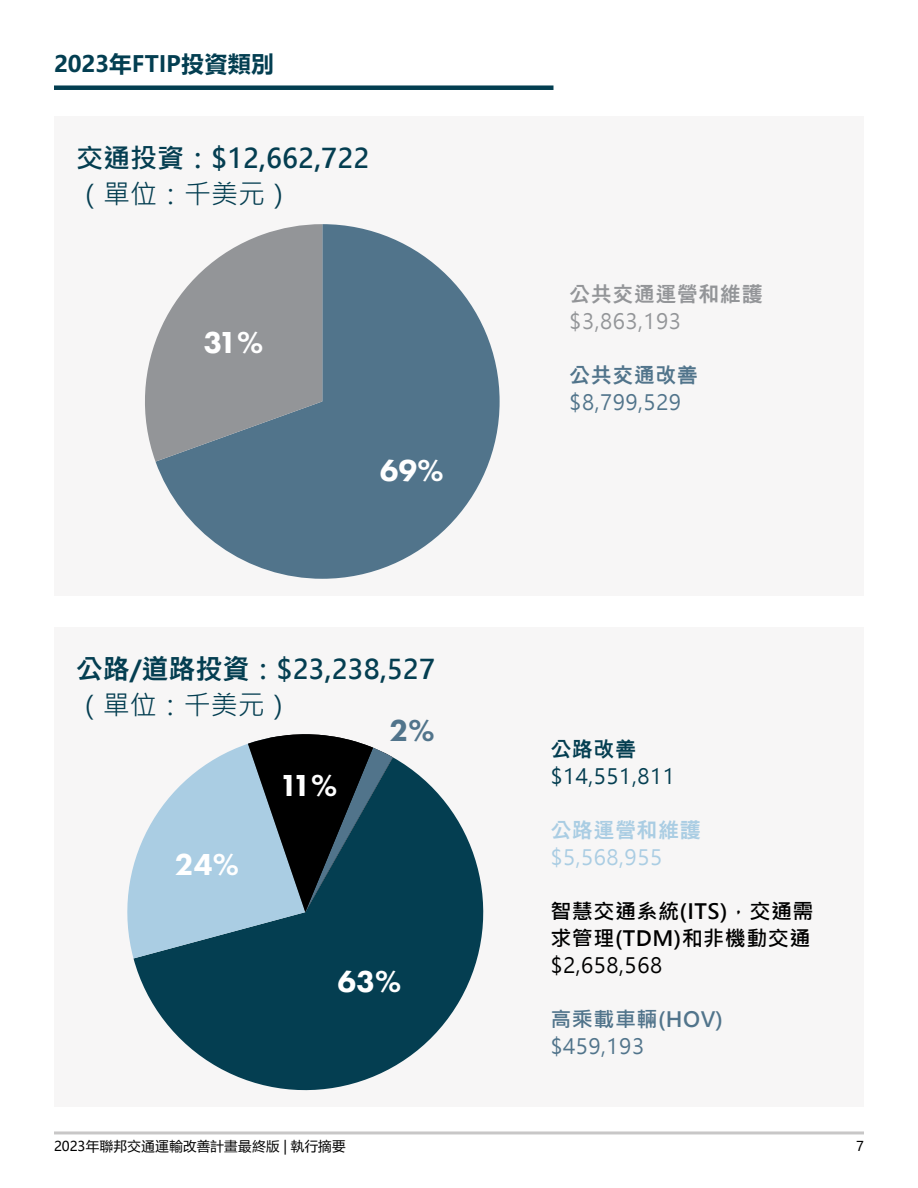
<style>
.page{position:relative;width:918px;height:1188px;background:#fff}
.page>*{position:absolute;margin:0;border:0;box-sizing:border-box;transform-origin:0 0}
.t1{font:800 31.5px "Futura PT";color:#fff}
.t2{font:800 31.5px "Futura PT";color:#51748b}
.t3{font:27px "Microsoft Jheng Hei UI Bold";color:#043e51}
.t4{font:27px "Microsoft Jheng Hei UI Regular";color:#043e51}
.t5{font:700 22.5px "Microsoft Ya Hei UI";letter-spacing:.005em;color:#033e51}
.t6{font:21px/27px "Microsoft Jheng Hei UI Bold";letter-spacing:.025em;color:#000}
.t7{font:21px "Microsoft Jheng Hei UI Regular";letter-spacing:.025em;color:#51748b}
.t8{font:21px "Microsoft Jheng Hei UI Regular";letter-spacing:.025em;color:#043e51}
.t9{font:21px "Microsoft Jheng Hei UI Regular";letter-spacing:.025em;color:#939598}
.t10{font:21px "Microsoft Jheng Hei UI Regular";letter-spacing:.025em;color:#aacde3}
.t11{font:21px "Microsoft Jheng Hei UI Regular";letter-spacing:.025em;color:#000}
.t12{font:21px "Microsoft Jheng Hei UI Bold";letter-spacing:.025em;color:#51748b}
.t13{font:700 21px "Malgun Gothic";letter-spacing:.025em;color:#939598}
.t14{font:700 21px "Malgun Gothic";letter-spacing:.025em;color:#aacde3}
.t15{font:700 21px "Malgun Gothic";letter-spacing:.025em;color:#51748b}
.t16{font:700 21px "Malgun Gothic";color:#043e51}
.t17{font:13.5px "Microsoft Ya Hei UI";letter-spacing:.02em;color:#000}
.s1{font-family:"Malgun Gothic";font-weight:700}
</style>
<div class="page">
<hr style="left:54px;top:1131px;width:810px;height:3px;background:#c8c7c7">
<div style="left:54px;top:116px;width:810px;height:480px;background:#f7f6f6"></div>
<svg style="left:156px;top:224px;width:344px;height:355px;fill:#51748b"></svg>
<svg style="left:145px;top:224px;width:177px;height:238px;fill:#939598"></svg>
<div style="left:54px;top:627px;width:810px;height:480px;background:#f7f6f6"></div>
<svg style="left:134px;top:757px;width:350px;height:334px;fill:#043e51"></svg>
<svg style="left:127px;top:734px;width:266px;height:224px"></svg>
<div style="left:54px;top:85px;width:500px;height:5px;background:#033e51"></div>
<p class="t5" style="left:54px;top:48px;width:221px">2023年FTIP投資類別</p>
<p class="t3" style="left:76px;top:141px;width:295px">交通投資：$12,662,722</p>
<p class="t4" style="left:76px;top:177px;width:217px">（單位：千美元）</p>
<p class="t1" style="left:204px;top:323px;width:61px">31%</p>
<p class="t1" style="left:380px;top:451px;width:65px">69%</p>
<p class="t3" style="left:76px;top:652px;width:361px"><span class="s1">公路/道路投資</span>：$23,238,527</p>
<p class="t4" style="left:76px;top:688px;width:217px">（單位：千美元）</p>
<p class="t2" style="left:390px;top:711px;width:47px">2%</p>
<p class="t1" style="left:175px;top:845px;width:65px">24%</p>
<p class="t1" style="left:279px;top:765px;width:60px">11%</p>
<p class="t1" style="left:338px;top:962px;width:65px">63%</p>
<p class="t13" style="left:569px;top:282px;width:195px">公共交通運營和維護</p>
<p class="t9" style="left:569px;top:308px;width:113px">$3,863,193</p>
<p class="t15" style="left:569px;top:363px;width:130px">公共交通改善</p>
<p class="t7" style="left:569px;top:389px;width:113px">$8,799,529</p>
<p class="t16" style="left:550px;top:737px;width:87px">公路改善</p>
<p class="t8" style="left:550px;top:763px;width:126px">$14,551,811</p>
<p class="t14" style="left:550px;top:818px;width:152px">公路運營和維護</p>
<p class="t10" style="left:550px;top:844px;width:113px">$5,568,955</p>
<p class="t6" style="left:550px;top:898px;width:265px">智慧交通系統(ITS)，交通需求管理(TDM)和非機動交通</p>
<p class="t11" style="left:550px;top:952px;width:113px">$2,658,568</p>
<p class="t12" style="left:550px;top:1006px;width:174px">高乘載車輛(HOV)</p>
<p class="t7" style="left:550px;top:1033px;width:95px">$459,193</p>
<p class="t17" style="left:54px;top:1137px;width:293px">2023年聯邦交通運輸改善計畫最終版 | 執行摘要</p>
<p class="t17" style="left:856px;top:1137px;width:9px">7</p>
</div>
